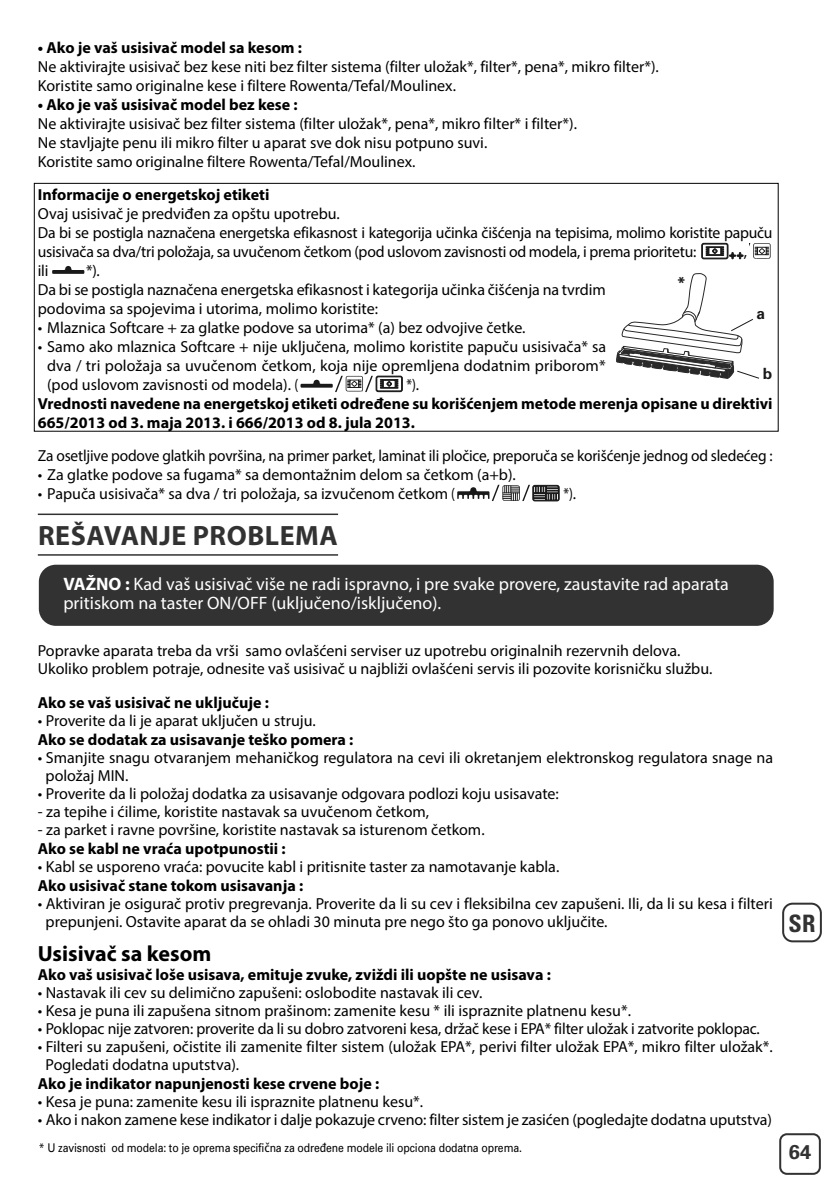
<style>
.page{position:relative;width:839px;height:1193px;background:#fff}
.page>*{position:absolute;margin:0;border:0;box-sizing:border-box;transform-origin:0 0}
.t1{font:700 28px "Myriad Pro";letter-spacing:.02em;color:#323232}
.t2{font:700 condensed 24px "Univers";color:#323232}
.t3{font:700 22px "Myriad Pro";color:#000}
.t4{font:700 20px "Univers";color:#323232}
.t5{font:18px/19px "Myriad Pro";color:#fff}
.t6{font:16px/19px "Myriad Pro";color:#000}
.t7{font:700 16px/19px "Myriad Pro";color:#000}
.t8{font:16px "Myriad Pro";color:#000;scale:.96 1}
.t9{font:16px "Myriad Pro";color:#000;scale:.85 1}
.t10{font:700 15.4px "Univers";color:#191919}
.t11{font:12px "Univers";letter-spacing:-.01em;color:#000;scale:.87 1}
.s1{font-weight:700}
.s2{font-family:"Lucida Grande"}
</style>
<div class="page">
<svg style="left:779px;top:1133px;width:41px;height:42px"></svg>
<hr style="left:38px;top:513px;width:300px;height:2px;background:#323232">
<hr style="left:38px;top:554px;width:300px;height:2px;background:#323232">
<svg style="left:300px;top:376px;width:102px;height:16px"></svg>
<svg style="left:457px;top:485px;width:102px;height:16px"></svg>
<svg style="left:701px;top:243px;width:41px;height:17px"></svg>
<svg style="left:749px;top:243px;width:21px;height:16px"></svg>
<svg style="left:52px;top:266px;width:32px;height:8px"></svg>
<svg style="left:782px;top:903px;width:39px;height:39px"></svg>
<div style="left:34px;top:183px;width:744px;height:249px;border:1px solid #000"></div>
<svg style="left:616px;top:273px;width:143px;height:106px"></svg>
<div style="left:39px;top:565px;width:734px;height:61px;background:#323232;border-radius:17px"></div>
<p class="t7" style="left:38px;top:39px;width:266px">• Ako je vaš usisivač model sa kesom :</p>
<p class="t6" style="left:38px;top:58px;width:622px">Ne aktivirajte usisivač bez kese niti bez filter sistema (filter uložak*, filter*, pena*, mikro filter*).<br>Koristite samo originalne kese i filtere Rowenta/Tefal/Moulinex.</p>
<p class="t7" style="left:38px;top:96px;width:261px">• Ako je vaš usisivač model bez kese :</p>
<p class="t6" style="left:38px;top:115px;width:540px">Ne aktivirajte usisivač bez filter sistema (filter uložak*, pena*, mikro filter* i filter*).<br>Ne stavljajte penu ili mikro filter u aparat sve dok nisu potpuno suvi.<br>Koristite samo originalne filtere Rowenta/Tefal/Moulinex.</p>
<p class="t7" style="left:38px;top:186px;width:233px">Informacije o energetskoj etiketi</p>
<p class="t6" style="left:38px;top:205px;width:736px">Ovaj usisivač je predviđen za opštu upotrebu.<br>Da bi se postigla naznačena energetska efikasnost i kategorija učinka čišćenja na tepisima, molimo koristite papuču usisivača sa dva/tri položaja, sa uvučenom četkom (pod uslovom zavisnosti od modela, i prema prioritetu:</p>
<p class="t6" style="left:743px;top:243px;width:5px">,</p>
<p class="t6" style="left:38px;top:262px;width:12px">ili</p>
<p class="t6" style="left:38px;top:262px;width:569px;text-indent:48px">*).<br>Da bi se postigla naznačena energetska efikasnost i kategorija učinka čišćenja na tvrdim podovima sa spojevima i utorima, molimo koristite:</p>
<p class="t6" style="left:38px;top:319px;width:489px">• Mlaznica Softcare + za glatke podove sa utorima* (a) bez odvojive četke.</p>
<p class="t6" style="left:47px;top:338px;width:560px;text-align:justify;text-indent:-9px">• Samo ako mlaznica Softcare + nije uključena, molimo koristite papuču usisivača* sa dva / tri položaja sa uvučenom četkom, koja nije opremljena dodatnim priborom* (pod uslovom zavisnosti od modela). (</p>
<p class="t10" style="left:676px;top:277px;width:10px">*</p>
<p class="t10" style="left:756px;top:307px;width:10px">a</p>
<p class="t10" style="left:762px;top:367px;width:11px">b</p>
<p class="t9" style="left:406px;top:378px;width:16px">*).</p>
<p class="t7" style="left:38px;top:395px;width:736px">Vrednosti navedene na energetskoj etiketi određene su korišćenjem metode merenja opisane u direktivi<br>665/2013 od 3. maja 2013. i 666/2013 od 8. jula 2013.</p>
<p class="t8" style="left:38px;top:449px;width:766px">Za osetljive podove glatkih površina, na primer parket, laminat ili pločice, preporuča se korišćenje jednog od sledećeg :</p>
<p class="t6" style="left:38px;top:466px;width:479px">• Za glatke podove sa fugama* sa demontažnim delom sa četkom (a+b).</p>
<p class="t6" style="left:38px;top:485px;width:418px">• Papuča usisivača* sa dva / tri položaja, sa izvučenom četkom (</p>
<p class="t9" style="left:563px;top:487px;width:17px">*).</p>
<h1 class="t1" style="left:38px;top:525px;width:301px">REŠAVANJE PROBLEMA</h1>
<p class="t5" style="left:63px;top:576px;width:666px"><span class="s1">VAŽNO :</span> Kad vaš usisivač više ne radi ispravno, i pre svake provere, zaustavite rad aparata pritiskom na taster ON/OFF (uključeno/isključeno).</p>
<p class="t6" style="left:38px;top:643px;width:675px;line-height:18px">Popravke aparata treba da vrši samo ovlašćeni serviser uz upotrebu originalnih rezervnih delova.<br>Ukoliko problem potraje, odnesite vaš usisivač u najbliži ovlašćeni servis ili pozovite korisničku službu.</p>
<p class="t7" style="left:38px;top:695px;width:232px">Ako se vaš usisivač ne uključuje :</p>
<p class="t6" style="left:38px;top:713px;width:279px">• Proverite da li je aparat uključen u struju.</p>
<p class="t7" style="left:38px;top:732px;width:317px">Ako se dodatak za usisavanje teško pomera :</p>
<p class="t6" style="left:46px;top:750px;width:729px;line-height:18px;text-indent:-8px">• Smanjite snagu otvaranjem mehaničkog regulatora na cevi ili okretanjem elektronskog regulatora snage na položaj MIN.</p>
<p class="t6" style="left:38px;top:786px;width:522px">• Proverite da li položaj dodatka za usisavanje odgovara podlozi koju usisavate:</p>
<p class="t6" style="left:38px;top:804px;width:392px">- za tepihe i ćilime, koristite nastavak sa uvučenom četkom,</p>
<p class="t6" style="left:38px;top:822px;width:448px">- za parket i ravne površine, koristite nastavak sa isturenom četkom.</p>
<p class="t7" style="left:38px;top:841px;width:249px">Ako se kabl ne vraća upotpunostii :</p>
<p class="t6" style="left:38px;top:859px;width:523px">• Kabl se usporeno vraća: povucite kabl i pritisnite taster za namotavanje kabla.</p>
<p class="t7" style="left:38px;top:878px;width:267px">Ako usisivač stane tokom usisavanja :</p>
<p class="t6" style="left:46px;top:896px;width:728px;line-height:18px;text-indent:-8px">• Aktiviran je osigurač protiv pregrevanja. Proverite da li su cev i fleksibilna cev zapušeni. Ili, da li su kesa i filteri prepunjeni. Ostavite aparat da se ohladi 30 minuta pre nego što ga ponovo uključite.</p>
<h3 class="t3" style="left:38px;top:946px;width:175px">Usisivač sa kesom</h3>
<p class="t7" style="left:38px;top:967px;width:514px">Ako vaš usisivač loše usisava, emituje zvuke, zviždi ili uopšte ne usisava :</p>
<p class="t6" style="left:38px;top:985px;width:446px">• Nastavak ili cev su delimično zapušeni: oslobodite nastavak ili cev.</p>
<p class="t6" style="left:38px;top:1003px;width:594px">• Kesa je puna ili zapušena sitnom prašinom: zamenite kesu * ili ispraznite platnenu kesu*.</p>
<p class="t6" style="left:38px;top:1021px;width:723px">• Poklopac nije zatvoren: proverite da li su dobro zatvoreni kesa, držač kese i EPA* filter uložak i zatvorite poklopac.</p>
<p class="t6" style="left:46px;top:1039px;width:728px;line-height:18px;text-indent:-8px">• Filteri su zapušeni, očistite ili zamenite filter sistem (uložak EPA*, perivi filter uložak EPA*, mikro filter uložak*.<br>Pogledati dodatna uputstva).</p>
<p class="t7" style="left:38px;top:1076px;width:343px">Ako je indikator napunjenosti kese crvene boje :</p>
<p class="t6" style="left:38px;top:1094px;width:386px">• Kesa je puna: zamenite kesu ili ispraznite platnenu kesu*.</p>
<p class="t6" style="left:38px;top:1112px;width:735px">• Ako i nakon zamene kese indikator i dalje pokazuje crveno: filter sistem je zasićen (pogledajte dodatna uputstva)</p>
<p class="t11" style="left:39px;top:1144px;width:556px">* U zavisnosti od modela: to je oprema specifi<span class="s2">č</span>na za odre<span class="s2">đ</span>ene modele ili opciona dodatna oprema.</p>
<h2 class="t2" style="left:788px;top:914px;width:28px">SR</h2>
<p class="t4" style="left:788px;top:1144px;width:24px">64</p>
</div>
